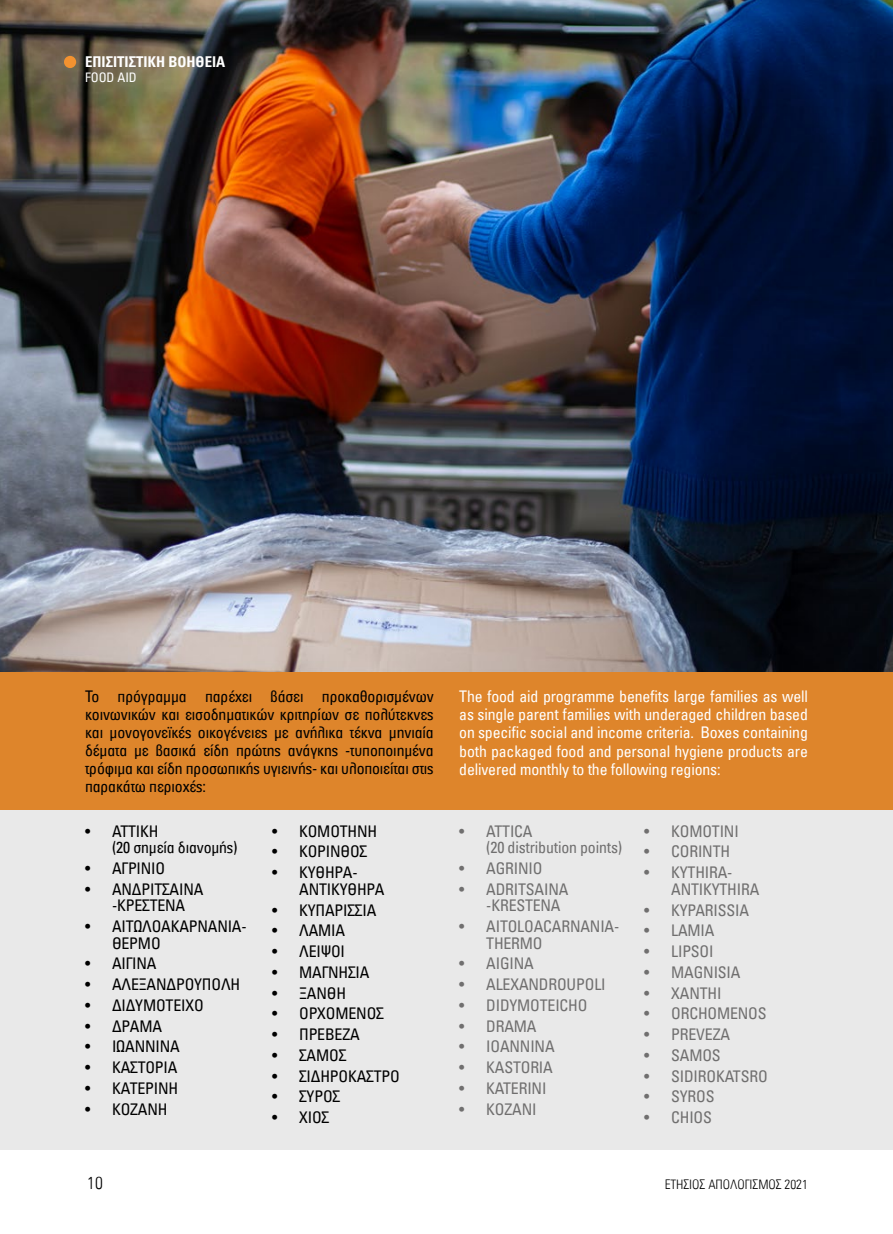
<style>
.page{position:relative;width:893px;height:1234px;background:#fff}
.page>*{position:absolute;margin:0;border:0;box-sizing:border-box;transform-origin:0 0}
.t1{font:300 18px "PF Univers Plus Condensed";color:#000}
.t2{font:16.5px/18px "PF Univers Plus Condensed";letter-spacing:-.01em;color:#000}
.t3{font:16.5px/16.5px "PF Univers Plus Condensed";letter-spacing:-.01em;color:#706f6f}
.t4{font:16.5px/18.3px "PF Univers Plus Condensed";letter-spacing:-.01em;color:#fff;text-align:justify}
.t5{font:700 15px "PF Univers Plus Condensed";color:#fff}
.t6{font:300 13.5px "PF Univers Plus Condensed";color:#000}
.t7{font:13.5px "PF Univers Plus Condensed";color:#fff}
</style>
<div class="page">
<img style="left:0;top:0;width:865px;height:672px">
<div style="left:0;top:672px;width:893px;height:477px;background:#e9e9e9"></div>
<div style="left:0;top:672px;width:893px;height:137px;background:#de852b"></div>
<div style="left:64px;top:56px;width:12px;height:12px;background:#f39230;border-radius:50%"></div>
<svg style="left:865px;top:0;width:28px;height:1150px"></svg>
<p class="t5" style="left:85px;top:53px;width:142px">ΕΠΙΣΙΤΙΣΤΙΚΗ ΒΟΗΘΕΙΑ</p>
<p class="t7" style="left:85px;top:69px;width:53px">FOOD AID</p>
<p class="t2" style="left:85px;top:686px;width:350px;text-align:justify">Το πρόγραμμα παρέχει βάσει προκαθορισμένων κοινωνικών και εισοδηματικών κριτηρίων σε πολύτεκνες και μονογονεϊκές οικογένειες με ανήλικα τέκνα μηνιαία δέματα με βασικά είδη πρώτης ανάγκης -τυποποιημένα τρόφιμα και είδη προσωπικής υγιεινής- και υλοποιείται στις παρακάτω περιοχές:</p>
<p class="t4" style="left:459px;top:686px;width:350px">The food aid programme benefits large families as well as single parent families with underaged children based on specific social and income criteria. Boxes containing both packaged food and personal hygiene products are delivered monthly to the following regions:</p>
<p class="t2" style="left:112px;top:822px;width:127px;line-height:16.5px;text-indent:-27px">• ATTIKH<br>(20 σημεία διανομής)</p>
<p class="t2" style="left:85px;top:858px;width:82px">• ΑΓΡΙΝΙΟ</p>
<p class="t2" style="left:85px;top:880px;width:120px;line-height:16.5px;text-align:center">• ΑΝΔΡΙΤΣΑΙΝΑ -ΚΡΕΣΤΕΝΑ</p>
<p class="t2" style="left:112px;top:917px;width:136px;line-height:16.5px;text-indent:-27px">• ΑΙΤΩΛΟΑΚΑΡΝΑΝΙΑ-<br>ΘΕΡΜΟ</p>
<p class="t2" style="left:85px;top:954px;width:73px">• ΑΙΓΙΝΑ</p>
<p class="t2" style="left:85px;top:974px;width:157px">• ΑΛΕΞΑΝΔΡΟΥΠΟΛΗ</p>
<p class="t2" style="left:85px;top:995px;width:120px">• ΔΙΔΥΜΟΤΕΙΧΟ</p>
<p class="t2" style="left:85px;top:1016px;width:79px">• ΔΡΑΜΑ</p>
<p class="t2" style="left:85px;top:1037px;width:96px">• ΙΩΑΝΝΙΝΑ</p>
<p class="t2" style="left:85px;top:1057px;width:94px">• ΚΑΣΤΟΡΙΑ</p>
<p class="t2" style="left:85px;top:1078px;width:95px">• ΚΑΤΕΡΙΝΗ</p>
<p class="t2" style="left:85px;top:1099px;width:84px">• ΚΟΖΑΝΗ</p>
<p class="t2" style="left:272px;top:821px;width:107px">• ΚΟΜΟΤΗΝΗ</p>
<p class="t2" style="left:272px;top:842px;width:97px">• ΚΟΡΙΝΘΟΣ</p>
<p class="t2" style="left:299px;top:863px;width:87px;line-height:16.5px;text-indent:-27px">• ΚΥΘΗΡΑ-<br>ΑΝΤΙΚΥΘΗΡΑ</p>
<p class="t2" style="left:272px;top:900px;width:106px">• ΚΥΠΑΡΙΣΣΙΑ</p>
<p class="t2" style="left:272px;top:921px;width:74px">• ΛΑΜΙΑ</p>
<p class="t2" style="left:272px;top:941px;width:74px">• ΛΕΙΨΟΙ</p>
<p class="t2" style="left:272px;top:962px;width:99px">• ΜΑΓΝΗΣΙΑ</p>
<p class="t2" style="left:272px;top:983px;width:75px">• ΞΑΝΘΗ</p>
<p class="t2" style="left:272px;top:1004px;width:113px">• ΟΡΧΟΜΕΝΟΣ</p>
<p class="t2" style="left:272px;top:1024px;width:89px">• ΠΡΕΒΕΖΑ</p>
<p class="t2" style="left:272px;top:1045px;width:76px">• ΣΑΜΟΣ</p>
<p class="t2" style="left:272px;top:1066px;width:129px">• ΣΙΔΗΡΟΚΑΣΤΡΟ</p>
<p class="t2" style="left:272px;top:1087px;width:70px">• ΣΥΡΟΣ</p>
<p class="t2" style="left:272px;top:1107px;width:59px">• ΧΙΟΣ</p>
<p class="t3" style="left:486px;top:822px;width:138px;text-indent:-27px">• ATTICA<br>(20 distribution points)</p>
<p class="t3" style="left:459px;top:859px;width:85px">• AGRINIO</p>
<p class="t3" style="left:486px;top:880px;width:84px;text-indent:-27px">• ADRITSAINA -KRESTENA</p>
<p class="t3" style="left:486px;top:917px;width:135px;text-indent:-27px">• AITOLOACARNANIA-<br>THERMO</p>
<p class="t3" style="left:459px;top:954px;width:76px">• AIGINA</p>
<p class="t3" style="left:459px;top:975px;width:148px">• ALEXANDROUPOLI</p>
<p class="t3" style="left:459px;top:996px;width:130px">• DIDYMOTEICHO</p>
<p class="t3" style="left:459px;top:1017px;width:79px">• DRAMA</p>
<p class="t3" style="left:459px;top:1037px;width:97px">• IOANNINA</p>
<p class="t3" style="left:459px;top:1058px;width:95px">• KASTORIA</p>
<p class="t3" style="left:459px;top:1079px;width:89px">• KATERINI</p>
<p class="t3" style="left:459px;top:1100px;width:79px">• KOZANI</p>
<p class="t3" style="left:644px;top:822px;width:96px">• KOMOTINI</p>
<p class="t3" style="left:644px;top:843px;width:87px">• CORINTH</p>
<p class="t3" style="left:671px;top:863px;width:90px;text-indent:-27px">• KYTHIRA-<br>ANTIKYTHIRA</p>
<p class="t3" style="left:644px;top:901px;width:106px">• KYPARISSIA</p>
<p class="t3" style="left:644px;top:921px;width:72px">• LAMIA</p>
<p class="t3" style="left:644px;top:942px;width:71px">• LIPSOI</p>
<p class="t3" style="left:644px;top:963px;width:98px">• MAGNISIA</p>
<p class="t3" style="left:644px;top:984px;width:79px">• XANTHI</p>
<p class="t3" style="left:644px;top:1004px;width:124px">• ORCHOMENOS</p>
<p class="t3" style="left:644px;top:1025px;width:87px">• PREVEZA</p>
<p class="t3" style="left:644px;top:1046px;width:78px">• SAMOS</p>
<p class="t3" style="left:644px;top:1067px;width:125px">• SIDIROKATSRO</p>
<p class="t3" style="left:644px;top:1087px;width:72px">• SYROS</p>
<p class="t3" style="left:644px;top:1108px;width:69px">• CHIOS</p>
<p class="t1" style="left:87px;top:1172px;width:17px">10</p>
<p class="t6" style="left:664px;top:1176px;width:145px">ΕΤHΣΙΟΣ ΑΠΟΛΟΓΙΣΜOΣ 2021</p>
</div>
